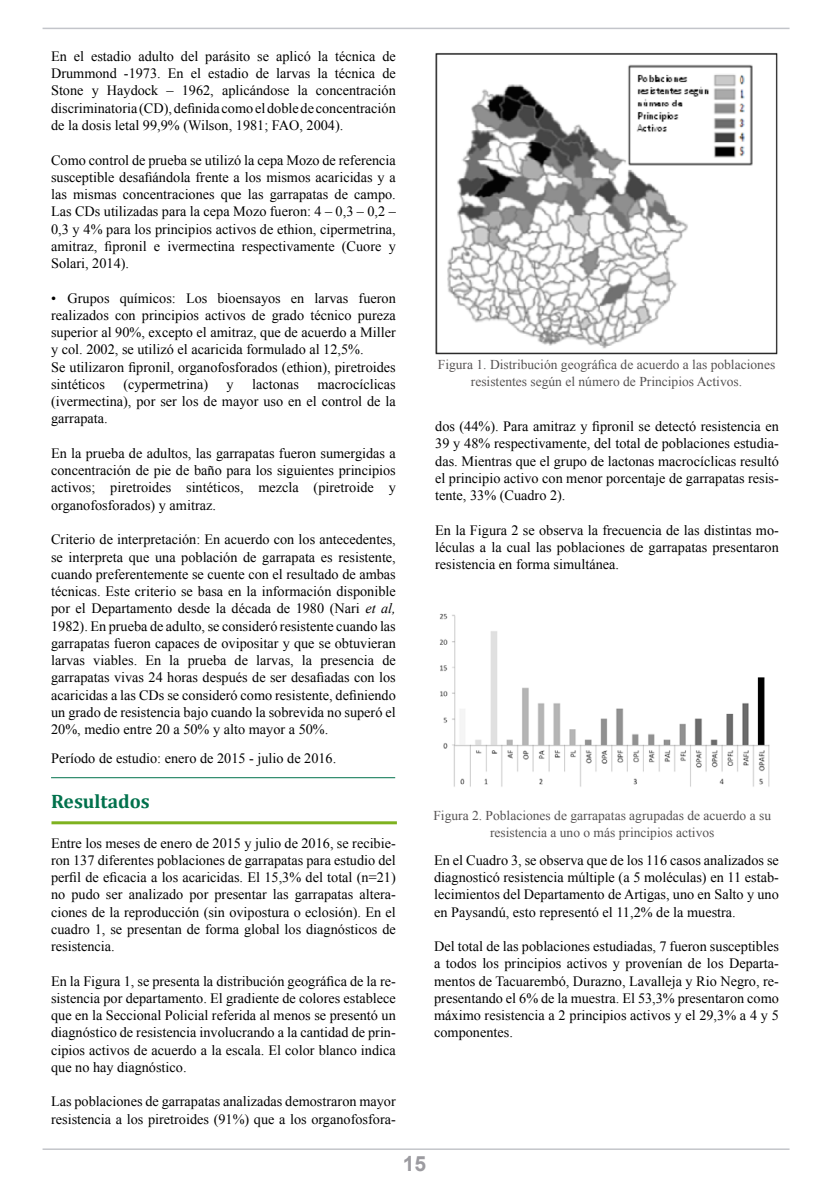
<style>
.page{position:relative;width:830px;height:1191px;background:#fff}
.page>*{position:absolute;margin:0;border:0;box-sizing:border-box;transform-origin:0 0}
.t1{font:700 21px "Arial";color:#9c9ba0}
.t2{font:700 19.5px "Cambria";color:#00714c}
.t3{font:14.25px/17.2px "Times New Roman";color:#000;text-align:justify}
.t4{font:13.5px/17.2px "Times New Roman";color:#565353;text-align:center}
.s1{font-style:italic}
</style>
<div class="page">
<hr style="left:43px;top:28px;width:746px;height:1px;background:#c3c5ca">
<hr style="left:43px;top:1148px;width:746px;height:2px;background:#c3c5ca">
<hr style="left:51px;top:821px;width:345px;height:3px;background:#7eb21f">
<hr style="left:51px;top:777px;width:344px;height:1px;background:#00714c">
<img style="left:435px;top:53px;width:343px;height:302px">
<img style="left:439px;top:613px;width:331px;height:174px">
<p class="t3" style="left:51px;top:47px;width:346px">En el estadio adulto del parásito se aplicó la técnica de Drummond -1973. En el estadio de larvas la técnica de Stone y Haydock – 1962, aplicándose la concentración discriminatoria (CD), definida como el doble de concentración de la dosis letal 99,9% (Wilson, 1981; FAO, 2004).</p>
<p class="t3" style="left:51px;top:151px;width:346px">Como control de prueba se utilizó la cepa Mozo de referencia susceptible desafiándola frente a los mismos acaricidas y a las mismas concentraciones que las garrapatas de campo.<br>Las CDs utilizadas para la cepa Mozo fueron: 4 – 0,3 – 0,2 – 0,3 y 4% para los principios activos de ethion, cipermetrina, amitraz, fipronil e ivermectina respectivamente (Cuore y Solari, 2014).</p>
<p class="t3" style="left:51px;top:289px;width:346px;text-align:left">• Grupos químicos: Los bioensayos en larvas fueron realizados con principios activos de grado técnico pureza superior al 90%, excepto el amitraz, que de acuerdo a Miller y col. 2002, se utilizó el acaricida formulado al 12,5%.<br>Se utilizaron fipronil, organofosforados (ethion), piretroides sintéticos</p>
<p class="t3" style="left:51px;top:375px;width:346px;text-indent:266px">macrocíclicas (ivermectina), por ser los de mayor uso en el control de la garrapata.</p>
<p class="t3" style="left:51px;top:444px;width:346px">En la prueba de adultos, las garrapatas fueron sumergidas a concentración de pie de baño para los siguientes principios activos; piretroides sintéticos, mezcla (piretroide y organofosforados) y amitraz.</p>
<p class="t3" style="left:51px;top:530px;width:346px">Criterio de interpretación: En acuerdo con los antecedentes, se interpreta que una población de garrapata es resistente, cuando preferentemente se cuente con el resultado de ambas técnicas. Este criterio se basa en la información disponible por el Departamento desde la década de 1980 (Nari <span class="s1">et al, </span>1982). En prueba de adulto, se consideró resistente cuando las garrapatas fueron capaces de ovipositar y que se obtuvieran larvas viables. En la prueba de larvas, la presencia de garrapatas vivas 24 horas después de ser desafiadas con los acaricidas a las CDs se consideró como resistente, definiendo un grado de resistencia bajo cuando la sobrevida no superó el 20%, medio entre 20 a 50% y alto mayor a 50%.</p>
<p class="t3" style="left:51px;top:749px;width:286px">Período de estudio: enero de 2015 - julio de 2016.</p>
<h2 class="t2" style="left:51px;top:787px;width:100px">Resultados</h2>
<p class="t3" style="left:51px;top:834px;width:346px">Entre los meses de enero de 2015 y julio de 2016, se recibie&shy;ron 137 diferentes poblaciones de garrapatas para estudio del perfil de eficacia a los acaricidas. El 15,3% del total (n=21) no pudo ser analizado por presentar las garrapatas altera&shy;ciones de la reproducción (sin ovipostura o eclosión). En el cuadro 1, se presentan de forma global los diagnósticos de resistencia.</p>
<p class="t3" style="left:51px;top:972px;width:346px">En la Figura 1, se presenta la distribución geográfica de la re&shy;sistencia por departamento. El gradiente de colores establece que en la Seccional Policial referida al menos se presentó un diagnóstico de resistencia involucrando a la cantidad de prin&shy;cipios activos de acuerdo a la escala. El color blanco indica que no hay diagnóstico.</p>
<p class="t3" style="left:51px;top:1092px;width:346px">Las poblaciones de garrapatas analizadas demostraron mayor resistencia a los piretroides (91%) que a los organofosfora-</p>
<p class="t3" style="left:123px;top:375px;width:86px">(cypermetrina)</p>
<p class="t3" style="left:226px;top:375px;width:9px">y</p>
<p class="t3" style="left:252px;top:375px;width:48px">lactonas</p>
<p class="t4" style="left:437px;top:355px;width:339px">Figura 1. Distribución geográfica de acuerdo a las poblaciones resistentes según el número de Principios Activos.</p>
<p class="t3" style="left:435px;top:417px;width:345px">dos (44%). Para amitraz y fipronil se detectó resistencia en 39 y 48% respectivamente, del total de poblaciones estudia&shy;das. Mientras que el grupo de lactonas macrocíclicas resultó el principio activo con menor porcentaje de garrapatas resis&shy;tente, 33% (Cuadro 2).</p>
<p class="t3" style="left:435px;top:521px;width:345px">En la Figura 2 se observa la frecuencia de las distintas mo&shy;léculas a la cual las poblaciones de garrapatas presentaron resistencia en forma simultánea.</p>
<p class="t4" style="left:433px;top:806px;width:339px">Figura 2. Poblaciones de garrapatas agrupadas de acuerdo a su resistencia a uno o más principios activos</p>
<p class="t3" style="left:434px;top:851px;width:346px">En el Cuadro 3, se observa que de los 116 casos analizados se diagnosticó resistencia múltiple (a 5 moléculas) en 11 estab&shy;lecimientos del Departamento de Artigas, uno en Salto y uno en Paysandú, esto representó el 11,2% de la muestra.</p>
<p class="t3" style="left:434px;top:937px;width:346px">Del total de las poblaciones estudiadas, 7 fueron susceptibles a todos los principios activos y provenían de los Departa&shy;mentos de Tacuarembó, Durazno, Lavalleja y Rio Negro, re&shy;presentando el 6% de la muestra. El 53,3% presentaron como máximo resistencia a 2 principios activos y el 29,3% a 4 y 5 componentes.</p>
<h1 class="t1" style="left:402px;top:1149px;width:25px">15</h1>
</div>
